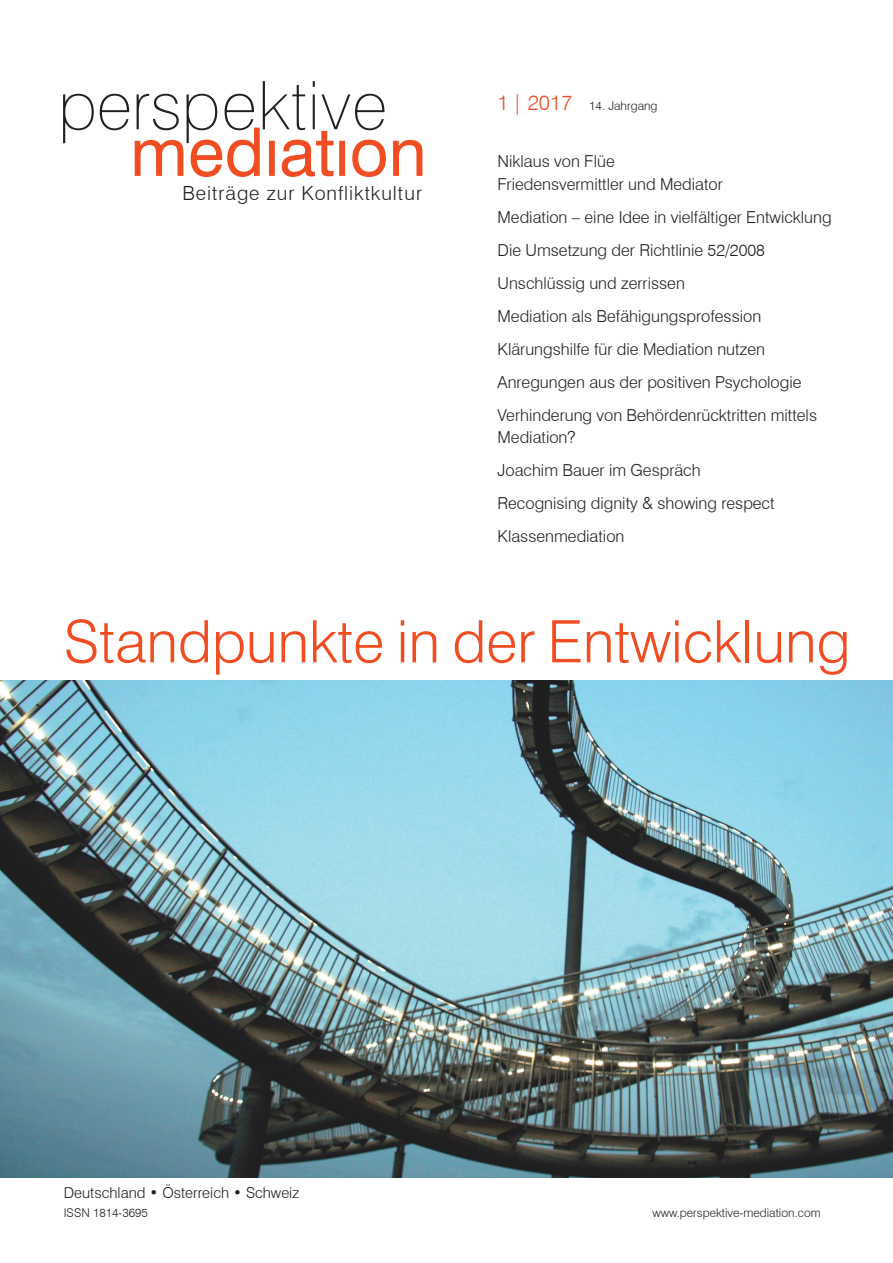
<style>
.page{position:relative;width:893px;height:1263px;background:#fff}
.page>*{position:absolute;margin:0;border:0;box-sizing:border-box;transform-origin:0 0}
.t1{font:100 67.2px "Swiss 721 BT";letter-spacing:.02em;color:#231f20}
.t2{font:300 58.5px "Swiss 721 BT";color:#f04d22}
.t3{font:300 19.5px "Swiss 721 BT";letter-spacing:.05em;color:#231f20}
.Standard__Web{font:300 16.5px "Swiss 721 BT";color:#231f20}
.t4{font:300 15px "Swiss 721 BT";color:#231f20}
.t5{font:300 12px "Swiss 721 BT";color:#231f20}
.s1{font-size:21px;color:#f04d22}
</style>
<div class="page">
<svg style="left:135px;top:128px;width:287px;height:49px"></svg>
<img style="left:0;top:680px;width:893px;height:498px">
<p class="t1" style="left:58px;top:65px;width:330px">perspektive</p>
<p class="t3" style="left:182px;top:181px;width:241px">Beiträge zur Konfliktkultur</p>
<p class="t5" style="left:497px;top:98px;width:162px"><span class="s1">1 | 2017</span> 14. Jahrgang</p>
<p class="Standard__Web" style="left:497px;top:151px;width:119px">Niklaus von Flüe</p>
<p class="Standard__Web" style="left:497px;top:174px;width:227px">Friedensvermittler und Mediator</p>
<p class="Standard__Web" style="left:497px;top:207px;width:336px">Mediation – eine Idee in vielfältiger Entwicklung</p>
<p class="Standard__Web" style="left:497px;top:240px;width:269px">Die Umsetzung der Richtlinie 52/2008</p>
<p class="Standard__Web" style="left:497px;top:273px;width:189px">Unschlüssig und zerrissen</p>
<p class="Standard__Web" style="left:497px;top:306px;width:265px">Mediation als Befähigungsprofession</p>
<p class="Standard__Web" style="left:497px;top:339px;width:269px">Klärungshilfe für die Mediation nutzen</p>
<p class="Standard__Web" style="left:497px;top:372px;width:305px">Anregungen aus der positiven Psychologie</p>
<p class="Standard__Web" style="left:497px;top:405px;width:321px">Verhinderung von Behördenrücktritten mittels</p>
<p class="Standard__Web" style="left:497px;top:427px;width:80px">Mediation?</p>
<p class="Standard__Web" style="left:497px;top:460px;width:205px">Joachim Bauer im Gespräch</p>
<p class="Standard__Web" style="left:497px;top:493px;width:279px">Recognising dignity &amp; showing respect</p>
<p class="Standard__Web" style="left:497px;top:526px;width:128px">Klassenmediation</p>
<p class="t2" style="left:64px;top:606px;width:788px">Standpunkte in der Entwicklung</p>
<p class="t4" style="left:64px;top:1183px;width:237px">Deutschland • Österreich • Schweiz</p>
<p class="t5" style="left:64px;top:1205px;width:86px">ISSN 1814-3695</p>
<p class="t5" style="left:652px;top:1205px;width:170px">www.perspektive-mediation.com</p>
</div>
